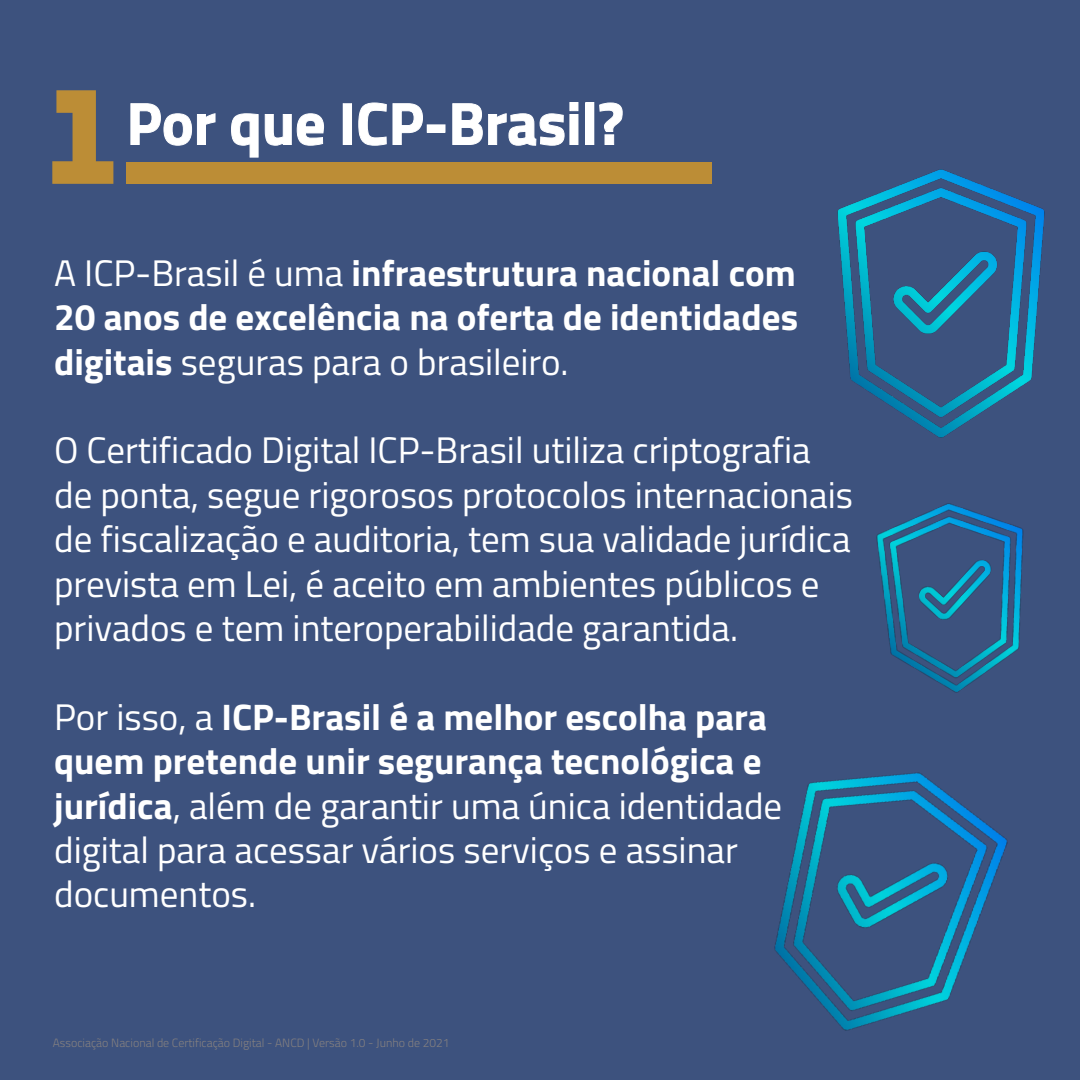
<style>
.page{position:relative;width:1080px;height:1080px;background:#3d527e}
.page>*{position:absolute;margin:0;border:0;box-sizing:border-box;transform-origin:0 0}
.t1{font:900 137.6px "Niveau Grotesk";color:#bc8d36}
.t2{font:700 60px "Titillium Web";color:#fff}
.t3{font:37px/44.4px "Titillium Web";color:#fff}
.t4{font:700 37px/44.4px "Titillium Web";color:#fff;text-align:justify}
.t5{font:300 12px "Titillium Web";color:#848080}
.s1{font-weight:400}
.s2{font-weight:700}
</style>
<div class="page">
<svg style="left:130px;top:103px;width:86px;height:43px"></svg>
<svg style="left:231px;top:113px;width:93px;height:45px"></svg>
<div style="left:343px;top:103px;width:9px;height:42px;border:1px solid #fff"></div>
<svg style="left:358px;top:102px;width:65px;height:44px"></svg>
<div style="left:427px;top:124px;width:19px;height:9px;border:1px solid #fff"></div>
<svg style="left:452px;top:102px;width:127px;height:44px"></svg>
<div style="left:585px;top:102px;width:9px;height:43px;border:1px solid #fff"></div>
<svg style="left:599px;top:102px;width:24px;height:43px"></svg>
<div style="left:126px;top:162px;width:586px;height:22px;background:#bc8d36"></div>
<img style="left:774px;top:772px;width:234px;height:259px">
<img style="left:876px;top:503px;width:148px;height:190px">
<img style="left:837px;top:169px;width:208px;height:269px">
<h1 class="t1" style="left:48px;top:57px;width:69px">1</h1>
<h2 class="t2" style="left:126px;top:78px;width:499px">Por que ICP-Brasil?</h2>
<p class="t4" style="left:54px;top:249px;width:746px"><span class="s1">A ICP-Brasil é uma</span> infraestrutura nacional com 20 anos de excelência na oferta de identidades digitais <span class="s1">seguras para o brasileiro.</span></p>
<p class="t3" style="left:54px;top:426px;width:800px">O Certificado Digital ICP-Brasil utiliza criptografia de ponta, segue rigorosos protocolos internacionais de fiscalização e auditoria, tem sua validade jurídica prevista em Lei, é aceito em ambientes públicos e privados e tem interoperabilidade garantida.</p>
<p class="t3" style="left:54px;top:693px;width:730px">Por isso, a <span class="s2">ICP-Brasil é a melhor escolha para quem pretende unir segurança tecnológica e jurídica</span>, além de garantir uma única identidade digital para acessar vários serviços e assinar documentos.</p>
<p class="t5" style="left:53px;top:1034px;width:398px">Associação Nacional de Certificação Digital - ANCD | Versão 1.0 - Junho de 2021</p>
</div>
